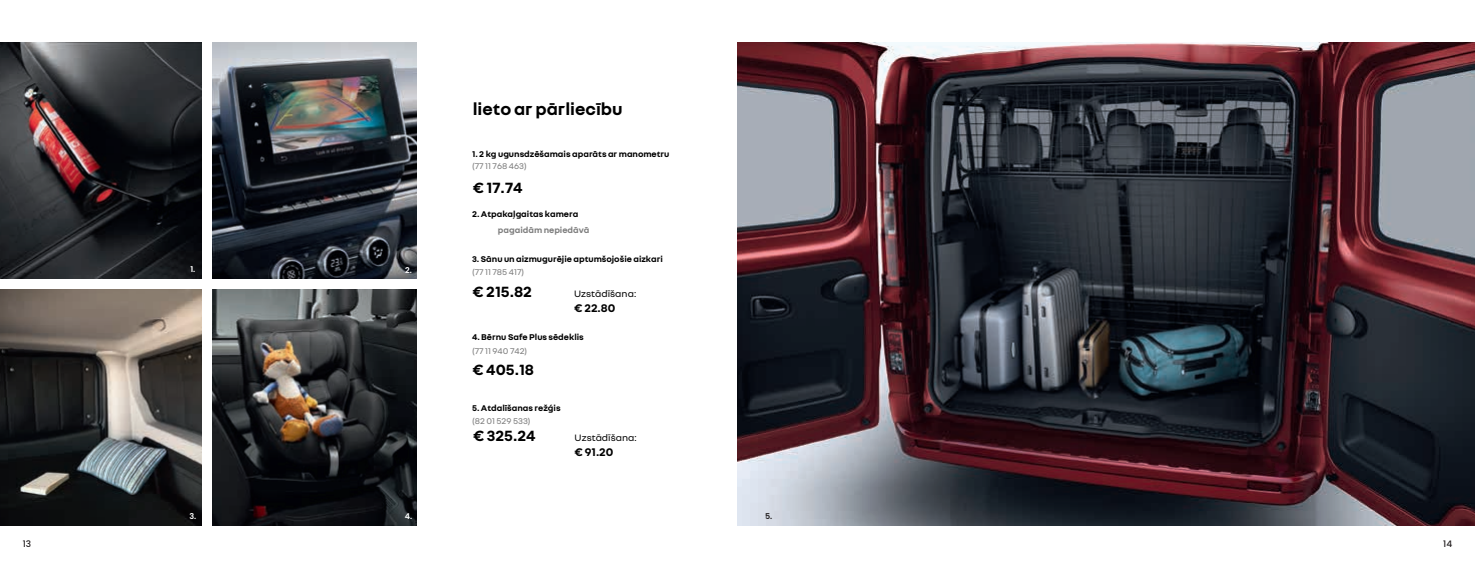
<style>
.page{position:relative;width:1475px;height:582px;background:#fff}
.page>*{position:absolute;margin:0;border:0;box-sizing:border-box;transform-origin:0 0}
.t1{font:700 18px "Nouvel R";color:#000}
.t2{font:700 16px "Nouvel R";color:#000}
.t3{font:700 16px "Nouvel R";color:#000}
.t4{font:700 12px "Nouvel R";color:#000}
.t5{font:10px "Nouvel R";color:#000}
.t6{font:700 9px "Nouvel R";color:#000}
.t7{font:9px "Nouvel R";color:#7f7f7f}
.t8{font:700 9px "Nouvel R";color:#7e7e7e}
.t9{font:500 9px "Poppins";color:#231f20}
.t10{font:600 8px "Poppins";color:#fff}
.t11{font:600 8px "Poppins";color:#231f20}
</style>
<div class="page">
<img style="left:0;top:289px;width:201px;height:235px">
<img style="left:213px;top:289px;width:204px;height:235px">
<img style="left:213px;top:43px;width:204px;height:235px">
<img style="left:0;top:43px;width:201px;height:235px">
<img style="left:737px;top:43px;width:737px;height:481px">
<p class="t10" style="left:190px;top:265px;width:6px">1.</p>
<p class="t10" style="left:405px;top:265px;width:8px">2.</p>
<h1 class="t1" style="left:472px;top:97px;width:151px">lieto ar pārliecību</h1>
<p class="t6" style="left:472px;top:148px;width:199px">1. 2 kg ugunsdzēšamais aparāts ar manometru</p>
<p class="t7" style="left:472px;top:160px;width:56px">(77 11 768 463)</p>
<h2 class="t3" style="left:473px;top:177px;width:51px">€ 17.74</h2>
<p class="t6" style="left:472px;top:208px;width:108px">2. Atpakaļgaitas kamera</p>
<p class="t8" style="left:498px;top:224px;width:93px">pagaidām nepiedāvā</p>
<p class="t6" style="left:472px;top:253px;width:192px">3. Sānu un aizmugurējie aptumšojošie aizkari</p>
<p class="t7" style="left:472px;top:266px;width:53px">(77 11 785 417)</p>
<h2 class="t2" style="left:472px;top:281px;width:61px">€ 215.82</h2>
<p class="t5" style="left:574px;top:287px;width:64px">Uzstādīšana:</p>
<h3 class="t4" style="left:574px;top:299px;width:43px">€ 22.80</h3>
<p class="t6" style="left:472px;top:331px;width:113px">4. Bērnu Safe Plus sēdeklis</p>
<p class="t7" style="left:472px;top:344px;width:56px">(77 11 940 742)</p>
<h2 class="t2" style="left:472px;top:358px;width:63px">€ 405.18</h2>
<p class="t6" style="left:472px;top:401px;width:90px">5. Atdalīšanas režģis</p>
<p class="t7" style="left:472px;top:414px;width:60px">(82 01 529 533)</p>
<h2 class="t2" style="left:473px;top:425px;width:64px">€ 325.24</h2>
<p class="t5" style="left:574px;top:431px;width:64px">Uzstādīšana:</p>
<h3 class="t4" style="left:574px;top:443px;width:40px">€ 91.20</h3>
<p class="t10" style="left:189px;top:511px;width:8px">3.</p>
<p class="t10" style="left:405px;top:511px;width:9px">4.</p>
<p class="t11" style="left:765px;top:511px;width:9px">5.</p>
<p class="t9" style="left:23px;top:538px;width:10px">13</p>
<p class="t9" style="left:1442px;top:538px;width:10px">14</p>
</div>
